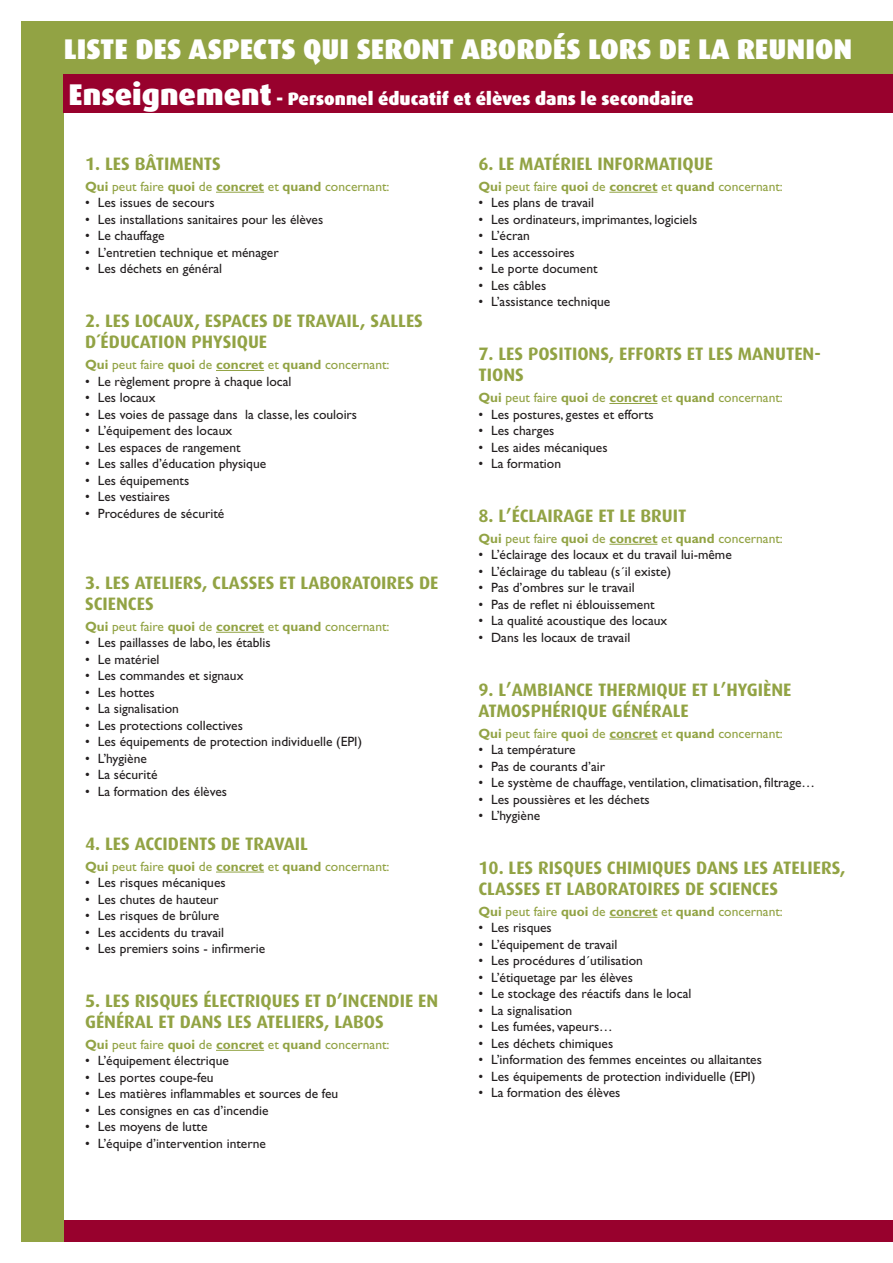
<style>
.page{position:relative;width:893px;height:1263px;background:#fff}
.page>*{position:absolute;margin:0;border:0;box-sizing:border-box;transform-origin:0 0}
.t1{font:900 30px "Dax";color:#fff}
.t2{font:900 28.5px "Dax";color:#fff}
.t3{font:700 18px/21px "Dax";color:#92a344}
.t4{font:900 18px "Dax";color:#fff}
.t5{font:13.5px "Gill Sans";color:#231f20}
.t6{font:13.5px "Gill Sans";color:#92a344}
.s1{font-size:18px}
.s2{font-weight:700}
</style>
<div class="page">
<div style="left:21px;top:1220px;width:872px;height:22px;background:#98012d"></div>
<div style="left:21px;top:21px;width:43px;height:1221px;background:#92a344"></div>
<div style="left:21px;top:21px;width:872px;height:54px;background:#92a344"></div>
<div style="left:64px;top:75px;width:829px;height:38px;background:#98012d"></div>
<hr style="left:216px;top:192px;width:48px;height:1px;background:#92a344">
<hr style="left:216px;top:370px;width:48px;height:1px;background:#92a344">
<hr style="left:216px;top:632px;width:48px;height:1px;background:#92a344">
<hr style="left:216px;top:872px;width:48px;height:1px;background:#92a344">
<hr style="left:216px;top:1050px;width:48px;height:1px;background:#92a344">
<hr style="left:609px;top:192px;width:48px;height:1px;background:#92a344">
<hr style="left:609px;top:403px;width:48px;height:1px;background:#92a344">
<hr style="left:609px;top:544px;width:48px;height:1px;background:#92a344">
<hr style="left:609px;top:739px;width:48px;height:1px;background:#92a344">
<hr style="left:609px;top:917px;width:48px;height:1px;background:#92a344">
<h2 class="t2" style="left:64px;top:33px;width:790px">Liste des aspects qui seront abordés lors de la reunion</h2>
<h1 class="t1" style="left:68px;top:77px;width:230px">Enseignement <span class="s1">- P</span></h1>
<h3 class="t4" style="left:299px;top:88px;width:396px">ersonnel éducatif et élèves dans le secondaire</h3>
<h3 class="t3" style="left:85px;top:153px;width:137px">1. LES BÂTIMENTS</h3>
<p class="t6" style="left:85px;top:179px;width:306px"><span class="s2">Qui</span> peut faire <span class="s2">quoi</span> de <span class="s2">concret</span> et <span class="s2">quand</span> concernant:</p>
<p class="t5" style="left:85px;top:195px;width:131px">• Les issues de secours</p>
<p class="t5" style="left:85px;top:212px;width:240px">• Les installations sanitaires pour les élèves</p>
<p class="t5" style="left:85px;top:228px;width:81px">• Le chauffage</p>
<p class="t5" style="left:85px;top:245px;width:195px">• L’entretien technique et ménager</p>
<p class="t5" style="left:85px;top:261px;width:139px">• Les déchets en général</p>
<h3 class="t3" style="left:85px;top:311px;width:339px">2. LES LOCAUX, ESPACES DE TRAVAIL, SALLES<br>D´ÉDUCATION PHYSIQUE</h3>
<p class="t6" style="left:85px;top:357px;width:306px"><span class="s2">Qui</span> peut faire <span class="s2">quoi</span> de <span class="s2">concret</span> et <span class="s2">quand</span> concernant:</p>
<p class="t5" style="left:85px;top:373px;width:208px">• Le règlement propre à chaque local</p>
<p class="t5" style="left:85px;top:390px;width:72px">• Les locaux</p>
<p class="t5" style="left:85px;top:406px;width:274px">• Les voies de passage dans la classe, les couloirs</p>
<p class="t5" style="left:85px;top:423px;width:149px">• L’équipement des locaux</p>
<p class="t5" style="left:85px;top:439px;width:157px">• Les espaces de rangement</p>
<p class="t5" style="left:85px;top:456px;width:183px">• Les salles d’éducation physique</p>
<p class="t5" style="left:85px;top:472px;width:106px">• Les équipements</p>
<p class="t5" style="left:85px;top:489px;width:87px">• Les vestiaires</p>
<p class="t5" style="left:85px;top:505px;width:141px">• Procédures de sécurité</p>
<h3 class="t3" style="left:85px;top:572px;width:355px">3. LES ATELIERS, CLASSES ET LABORATOIRES DE<br>SCIENCES</h3>
<p class="t6" style="left:85px;top:619px;width:306px"><span class="s2">Qui</span> peut faire <span class="s2">quoi</span> de <span class="s2">concret</span> et <span class="s2">quand</span> concernant:</p>
<p class="t5" style="left:85px;top:635px;width:187px">• Les paillasses de labo, les établis</p>
<p class="t5" style="left:85px;top:652px;width:76px">• Le matériel</p>
<p class="t5" style="left:85px;top:668px;width:160px">• Les commandes et signaux</p>
<p class="t5" style="left:85px;top:685px;width:71px">• Les hottes</p>
<p class="t5" style="left:85px;top:701px;width:95px">• La signalisation</p>
<p class="t5" style="left:85px;top:718px;width:159px">• Les protections collectives</p>
<p class="t5" style="left:85px;top:734px;width:278px">• Les équipements de protection individuelle (EPI)</p>
<p class="t5" style="left:85px;top:751px;width:63px">• L’hygiène</p>
<p class="t5" style="left:85px;top:767px;width:74px">• La sécurité</p>
<p class="t5" style="left:85px;top:784px;width:144px">• La formation des élèves</p>
<h3 class="t3" style="left:85px;top:833px;width:224px">4. LES ACCIDENTS DE TRAVAIL</h3>
<p class="t6" style="left:85px;top:858px;width:306px"><span class="s2">Qui</span> peut faire <span class="s2">quoi</span> de <span class="s2">concret</span> et <span class="s2">quand</span> concernant:</p>
<p class="t5" style="left:85px;top:875px;width:142px">• Les risques mécaniques</p>
<p class="t5" style="left:85px;top:891px;width:135px">• Les chutes de hauteur</p>
<p class="t5" style="left:85px;top:908px;width:136px">• Les risques de brûlure</p>
<p class="t5" style="left:85px;top:924px;width:140px">• Les accidents du travail</p>
<p class="t5" style="left:85px;top:941px;width:182px">• Les premiers soins - infirmerie</p>
<h3 class="t3" style="left:85px;top:990px;width:355px">5. LES RISQUES ÉLECTRIQUES ET D’INCENDIE EN<br>GÉNÉRAL ET DANS LES ATELIERS, LABOS</h3>
<p class="t6" style="left:85px;top:1037px;width:306px"><span class="s2">Qui</span> peut faire <span class="s2">quoi</span> de <span class="s2">concret</span> et <span class="s2">quand</span> concernant:</p>
<p class="t5" style="left:85px;top:1053px;width:145px">• L’équipement électrique</p>
<p class="t5" style="left:85px;top:1070px;width:130px">• Les portes coupe-feu</p>
<p class="t5" style="left:85px;top:1086px;width:255px">• Les matières inflammables et sources de feu</p>
<p class="t5" style="left:85px;top:1103px;width:185px">• Les consignes en cas d’incendie</p>
<p class="t5" style="left:85px;top:1119px;width:124px">• Les moyens de lutte</p>
<p class="t5" style="left:85px;top:1136px;width:182px">• L’équipe d’intervention interne</p>
<h3 class="t3" style="left:478px;top:153px;width:236px">6. LE MATÉRIEL INFORMATIQUE</h3>
<p class="t6" style="left:478px;top:179px;width:306px"><span class="s2">Qui</span> peut faire <span class="s2">quoi</span> de <span class="s2">concret</span> et <span class="s2">quand</span> concernant:</p>
<p class="t5" style="left:478px;top:195px;width:117px">• Les plans de travail</p>
<p class="t5" style="left:478px;top:212px;width:220px">• Les ordinateurs, imprimantes, logiciels</p>
<p class="t5" style="left:478px;top:228px;width:53px">• L’écran</p>
<p class="t5" style="left:478px;top:245px;width:98px">• Les accessoires</p>
<p class="t5" style="left:478px;top:261px;width:121px">• Le porte document</p>
<p class="t5" style="left:478px;top:278px;width:69px">• Les câbles</p>
<p class="t5" style="left:478px;top:294px;width:134px">• L’assistance technique</p>
<h3 class="t3" style="left:478px;top:344px;width:344px">7. LES POSITIONS, EFFORTS ET LES MANUTEN-<br>TIONS</h3>
<p class="t6" style="left:478px;top:390px;width:306px"><span class="s2">Qui</span> peut faire <span class="s2">quoi</span> de <span class="s2">concret</span> et <span class="s2">quand</span> concernant:</p>
<p class="t5" style="left:478px;top:406px;width:177px">• Les postures, gestes et efforts</p>
<p class="t5" style="left:478px;top:423px;width:77px">• Les charges</p>
<p class="t5" style="left:478px;top:439px;width:131px">• Les aides mécaniques</p>
<p class="t5" style="left:478px;top:456px;width:84px">• La formation</p>
<h3 class="t3" style="left:478px;top:505px;width:210px">8. L’ÉCLAIRAGE ET LE BRUIT</h3>
<p class="t6" style="left:478px;top:531px;width:306px"><span class="s2">Qui</span> peut faire <span class="s2">quoi</span> de <span class="s2">concret</span> et <span class="s2">quand</span> concernant:</p>
<p class="t5" style="left:478px;top:547px;width:255px">• L’éclairage des locaux et du travail lui-même</p>
<p class="t5" style="left:478px;top:564px;width:194px">• L’éclairage du tableau (s´il existe)</p>
<p class="t5" style="left:478px;top:580px;width:158px">• Pas d’ombres sur le travail</p>
<p class="t5" style="left:478px;top:597px;width:178px">• Pas de reflet ni éblouissement</p>
<p class="t5" style="left:478px;top:613px;width:190px">• La qualité acoustique des locaux</p>
<p class="t5" style="left:478px;top:630px;width:153px">• Dans les locaux de travail</p>
<h3 class="t3" style="left:478px;top:679px;width:315px">9. L’AMBIANCE THERMIQUE ET L’HYGIÈNE<br>ATMOSPHÉRIQUE GÉNÉRALE</h3>
<p class="t6" style="left:478px;top:725px;width:306px"><span class="s2">Qui</span> peut faire <span class="s2">quoi</span> de <span class="s2">concret</span> et <span class="s2">quand</span> concernant:</p>
<p class="t5" style="left:478px;top:742px;width:99px">• La température</p>
<p class="t5" style="left:478px;top:758px;width:128px">• Pas de courants d’air</p>
<p class="t5" style="left:478px;top:775px;width:338px">• Le système de chauffage, ventilation, climatisation, filtrage…</p>
<p class="t5" style="left:478px;top:791px;width:173px">• Les poussières et les déchets</p>
<p class="t5" style="left:478px;top:808px;width:63px">• L’hygiène</p>
<h3 class="t3" style="left:478px;top:857px;width:369px">10. LES RISQUES CHIMIQUES DANS LES ATELIERS,<br>CLASSES ET LABORATOIRES DE SCIENCES</h3>
<p class="t6" style="left:478px;top:904px;width:306px"><span class="s2">Qui</span> peut faire <span class="s2">quoi</span> de <span class="s2">concret</span> et <span class="s2">quand</span> concernant:</p>
<p class="t5" style="left:478px;top:920px;width:75px">• Les risques</p>
<p class="t5" style="left:478px;top:937px;width:141px">• L’équipement de travail</p>
<p class="t5" style="left:478px;top:953px;width:166px">• Les procédures d´utilisation</p>
<p class="t5" style="left:478px;top:970px;width:156px">• L’étiquetage par les élèves</p>
<p class="t5" style="left:478px;top:986px;width:215px">• Le stockage des réactifs dans le local</p>
<p class="t5" style="left:478px;top:1003px;width:95px">• La signalisation</p>
<p class="t5" style="left:478px;top:1019px;width:136px">• Les fumées, vapeurs…</p>
<p class="t5" style="left:478px;top:1036px;width:136px">• Les déchets chimiques</p>
<p class="t5" style="left:478px;top:1052px;width:285px">• L’information des femmes enceintes ou allaitantes</p>
<p class="t5" style="left:478px;top:1069px;width:278px">• Les équipements de protection individuelle (EPI)</p>
<p class="t5" style="left:478px;top:1085px;width:144px">• La formation des élèves</p>
</div>
